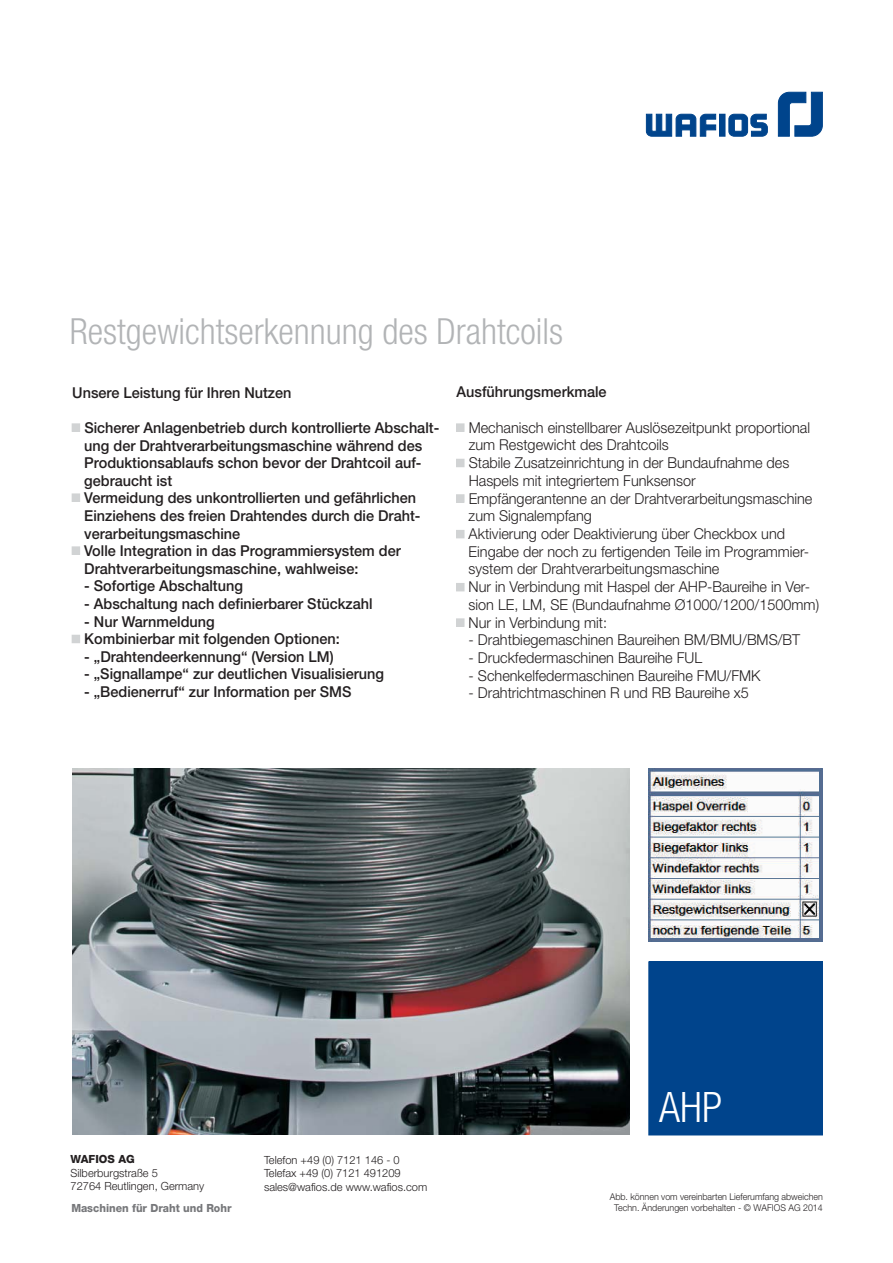
<style>
.page{position:relative;width:893px;height:1263px;background:#fff}
.page>*{position:absolute;margin:0;border:0;box-sizing:border-box;transform-origin:0 0}
.t1{font:300 condensed 42px "Helvetica Neue LT";color:#fff}
.t2{font:300 condensed 36px "Helvetica Neue LT";color:#b2b4b6}
.t3{font:300 15px/17.7px "Helvetica Neue LT";color:#231f20;scale:.96 1}
.t4{font:500 15px/17.5px "Helvetica Neue LT";color:#231f20;scale:.96 1}
.t5{font:300 11.25px/13.4px "Helvetica Neue LT";color:#231f20}
.t6{font:800 11.25px "Helvetica Neue LT";color:#77787b;scale:.93 1}
.t7{font:800 11.25px "Helvetica Neue LT";color:#231f20}
.t8{font:300 9.3px/11.1px "Helvetica Neue LT";color:#231f20;text-align:center;scale:.95 1}
</style>
<div class="page">
<div style="left:648px;top:962px;width:174px;height:173px;background:#00448c"></div>
<div style="left:648px;top:962px;width:174px;height:173px;border:1px solid #00448c"></div>
<svg style="left:646px;top:114px;width:70px;height:23px"></svg>
<div style="left:719px;top:114px;width:6px;height:22px;background:#00448c"></div>
<svg style="left:728px;top:114px;width:39px;height:23px"></svg>
<svg style="left:778px;top:92px;width:44px;height:45px"></svg>
<div style="left:72px;top:494px;width:8px;height:7px;background:#d1d3d4"></div>
<div style="left:72px;top:494px;width:8px;height:8px;border:1px solid #d1d3d4"></div>
<div style="left:72px;top:424px;width:8px;height:7px;background:#d1d3d4"></div>
<div style="left:72px;top:424px;width:8px;height:8px;border:1px solid #d1d3d4"></div>
<div style="left:72px;top:547px;width:8px;height:7px;background:#d1d3d4"></div>
<div style="left:72px;top:547px;width:8px;height:8px;border:1px solid #d1d3d4"></div>
<div style="left:456px;top:459px;width:8px;height:8px;background:#d1d3d4"></div>
<div style="left:456px;top:530px;width:8px;height:8px;background:#d1d3d4"></div>
<div style="left:456px;top:495px;width:8px;height:7px;background:#d1d3d4"></div>
<div style="left:456px;top:424px;width:8px;height:7px;background:#d1d3d4"></div>
<div style="left:456px;top:424px;width:8px;height:8px;border:1px solid #d1d3d4"></div>
<div style="left:456px;top:619px;width:8px;height:7px;background:#d1d3d4"></div>
<div style="left:456px;top:619px;width:8px;height:8px;border:1px solid #d1d3d4"></div>
<div style="left:456px;top:583px;width:8px;height:8px;background:#d1d3d4"></div>
<div style="left:72px;top:635px;width:8px;height:8px;background:#d1d3d4"></div>
<img style="left:648px;top:768px;width:171px;height:170px">
<img style="left:819px;top:768px;width:3px;height:170px">
<img style="left:648px;top:938px;width:174px;height:4px">
<img style="left:72px;top:768px;width:558px;height:367px">
<h2 class="t2" style="left:70px;top:318px;width:495px">Restgewichtserkennung des Drahtcoils</h2>
<p class="t4" style="left:72px;top:385px;width:230px">Unsere Leistung für Ihren Nutzen</p>
<p class="t4" style="left:84px;top:420px;width:371px">Sicherer Anlagenbetrieb durch kontrollierte Abschalt&shy;ung der Drahtverarbeitungsmaschine während des Produktionsablaufs schon bevor der Drahtcoil auf&shy;gebraucht ist<br>Vermeidung des unkontrollierten und gefährlichen Einziehens des freien Drahtendes durch die Draht&shy;verarbeitungsmaschine<br>Volle Integration in das Programmiersystem der Drahtverarbeitungsmaschine, wahlweise:</p>
<p class="t4" style="left:84px;top:578px;width:167px">- Sofortige Abschaltung</p>
<p class="t4" style="left:84px;top:596px;width:302px">- Abschaltung nach definierbarer Stückzahl</p>
<p class="t4" style="left:84px;top:614px;width:267px">- Nur Warnmeldung<br>Kombinierbar mit folgenden Optionen:</p>
<p class="t4" style="left:84px;top:649px;width:261px">- „Drahtendeerkennung“ (Version LM)</p>
<p class="t4" style="left:84px;top:666px;width:314px">- „Signallampe“ zur deutlichen Visualisierung</p>
<p class="t4" style="left:84px;top:684px;width:280px">- „Bedienerruf“ zur Information per SMS</p>
<p class="t4" style="left:456px;top:384px;width:158px">Ausführungsmerkmale</p>
<p class="t3" style="left:468px;top:420px;width:366px">Mechanisch einstellbarer Auslösezeitpunkt proportional zum Restgewicht des Drahtcoils<br>Stabile Zusatzeinrichtung in der Bundaufnahme des Haspels mit integriertem Funksensor<br>Empfängerantenne an der Drahtverarbeitungsmaschine zum Signalempfang<br>Aktivierung oder Deaktivierung über Checkbox und Eingabe der noch zu fertigenden Teile im Programmier&shy;system der Drahtverarbeitungsmaschine<br>Nur in Verbindung mit Haspel der AHP-Baureihe in Ver&shy;sion LE, LM, SE (Bundaufnahme Ø1000/1200/1500mm)<br>Nur in Verbindung mit:</p>
<p class="t3" style="left:468px;top:632px;width:347px">- Drahtbiegemaschinen Baureihen BM/BMU/BMS/BT</p>
<p class="t3" style="left:468px;top:650px;width:245px">- Druckfedermaschinen Baureihe FUL</p>
<p class="t3" style="left:468px;top:668px;width:306px">- Schenkelfedermaschinen Baureihe FMU/FMK</p>
<p class="t3" style="left:468px;top:686px;width:293px">- Drahtrichtmaschinen R und RB Baureihe x5</p>
<h1 class="t1" style="left:659px;top:1092px;width:64px">AHP</h1>
<p class="t7" style="left:71px;top:1153px;width:66px">WAFIOS AG</p>
<p class="t5" style="left:71px;top:1167px;width:135px">Silberburgstraße 5<br>72764 Reutlingen, Germany</p>
<p class="t6" style="left:71px;top:1201px;width:174px">Maschinen für Draht und Rohr</p>
<p class="t8" style="left:609px;top:1192px;width:226px">Abb. können vom vereinbarten Lieferumfang abweichen<br>Techn. Änderungen vorbehalten - © WAFIOS AG 2014</p>
<p class="t5" style="left:264px;top:1154px;width:165px">Telefon +49 (0) 7121 146 - 0<br>Telefax +49 (0) 7121 491209 sales@wafios.de www.wafios.com</p>
</div>
